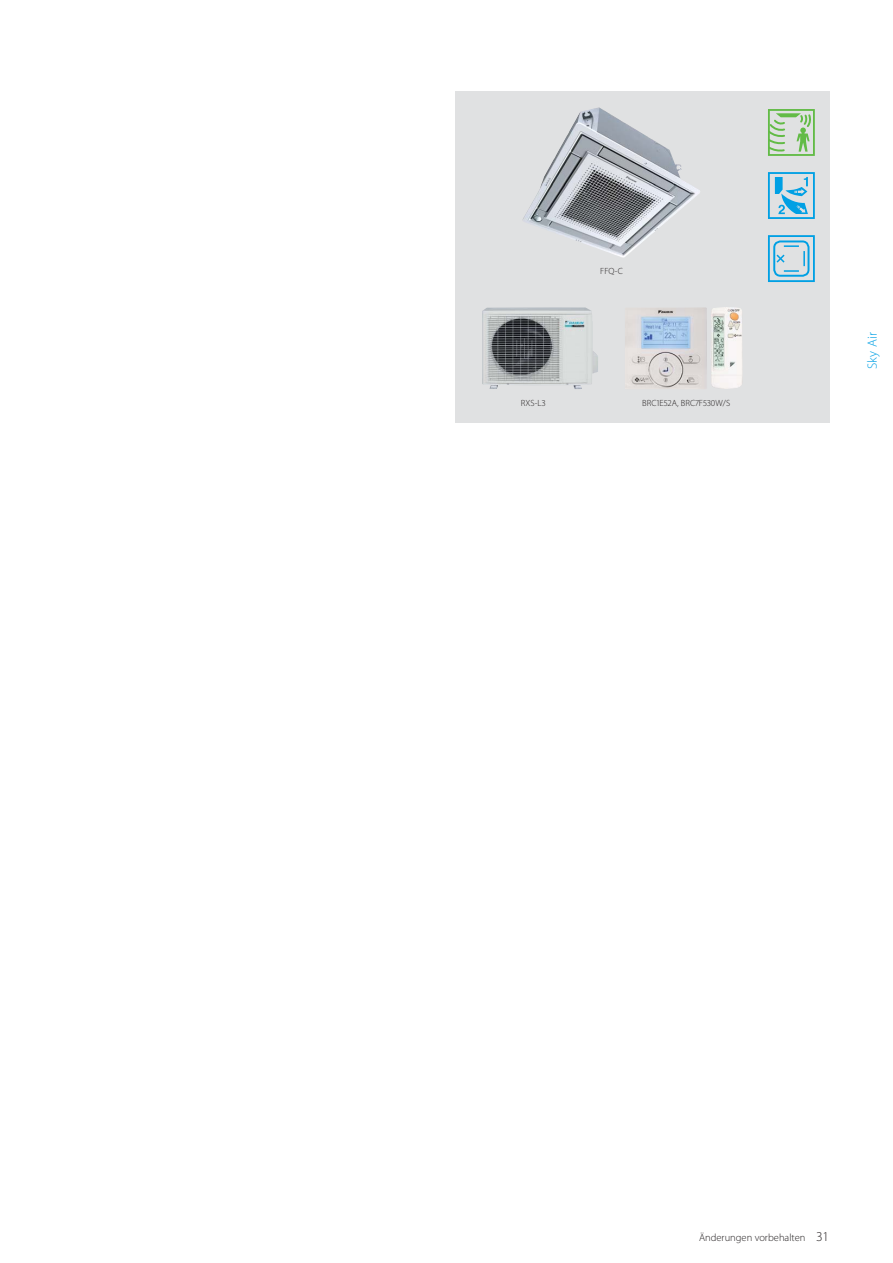
<style>
.page{position:relative;width:893px;height:1263px;background:#fff}
.page>*{position:absolute;margin:0;border:0;box-sizing:border-box;transform-origin:0 0}
.t1{font:300 13.5px "Myriad Pro";letter-spacing:.01em;color:#00a0e4}
.t2{font:300 10.5px "Myriad Pro";color:#231f20}
.t3{font:300 9px "Myriad Pro";letter-spacing:.01em;color:#231f20}
.s1{font-size:13.5px}
</style>
<div class="page">
<div style="left:455px;top:91px;width:374px;height:332px;background:#e0e1e2"></div>
<img style="left:640px;top:164px;width:60px;height:80px">
<img style="left:625px;top:307px;width:117px;height:82px">
<img style="left:482px;top:307px;width:116px;height:82px">
<svg style="left:768px;top:109px;width:47px;height:47px"></svg>
<svg style="left:768px;top:172px;width:47px;height:47px"></svg>
<svg style="left:768px;top:235px;width:47px;height:47px"></svg>
<div style="left:773px;top:240px;width:36px;height:37px;border:2px solid #00a0e4;border-radius:6px"></div>
<p class="t3" style="left:600px;top:268px;width:24px">FFQ-C</p>
<p class="t3" style="left:521px;top:400px;width:26px">RXS-L3</p>
<p class="t3" style="left:642px;top:400px;width:90px">BRC1E52A, BRC7F530W/S</p>
<h1 class="t1" style="left:867px;top:369px;width:38px;rotate:-90deg">Sky Air</h1>
<p class="t2" style="left:699px;top:1234px;width:132px">Änderungen vorbehalten <span class="s1">31</span></p>
</div>
